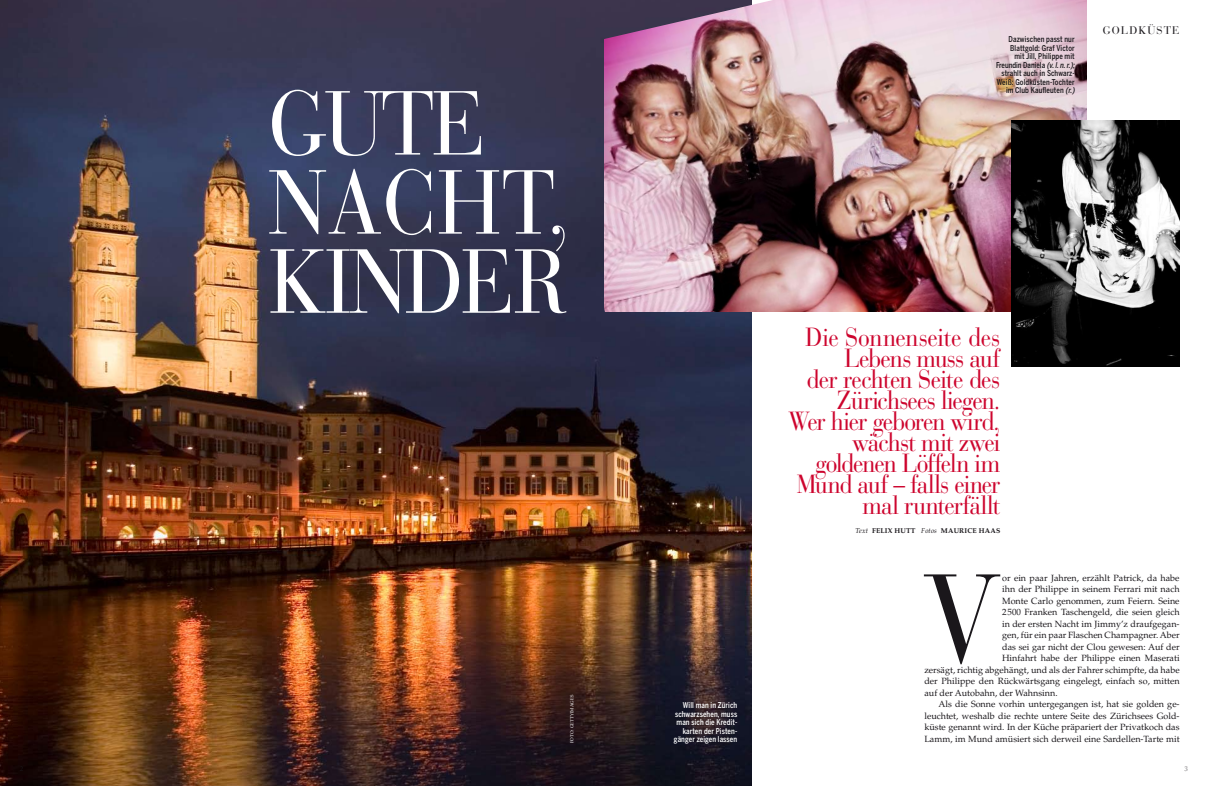
<style>
.page{position:relative;width:1208px;height:786px;background:#fff}
.page>*{position:absolute;margin:0;border:0;box-sizing:border-box;transform-origin:0 0}
.t1{font:123.3px "Bauer Bodoni LT";color:#1a171b;scale:.9 1}
.t2{font:90px/79px "Bauer Bodoni LT";letter-spacing:-.03em;color:#fff;scale:.9 1}
.t3{font:26px/21px "Bauer Bodoni LT";letter-spacing:-.04em;color:#cd042d;text-align:right;scale:.9 1}
.t4{font:11px "Bauer Bodoni LT";letter-spacing:.1em;color:#1a171b}
.t5{font:9px "Palatino LT";color:#1a171b}
.t6{font:500 8px/8.5px "Benton Sans Cond";letter-spacing:.015em;color:#1a171b;text-align:right;scale:.9 1}
.t7{font:500 8px/8.5px "Benton Sans Cond";letter-spacing:.015em;color:#fff;text-align:right;scale:.9 1}
.t8{font:700 7px "Palatino LT";letter-spacing:.02em;color:#1a171b}
.t9{font:4.5px "Palatino LT";letter-spacing:.02em;color:#fff}
.s1{font-style:italic}
.s2{font-weight:400;font-style:italic}
</style>
<div class="page">
<img style="left:0;top:0;width:751px;height:785px">
<img style="left:604px;top:0;width:482px;height:311px">
<img style="left:1011px;top:120px;width:168px;height:246px">
<svg style="left:20px;top:766px;width:3px;height:5px"></svg>
<h2 class="t2" style="left:268px;top:85px;width:336px">Gute<br>Nacht,<br>Kinder</h2>
<p class="t9" style="left:569px;top:743px;width:50px;rotate:-90deg">Foto: Gettyimages</p>
<p class="t6" style="left:996px;top:35px;width:91px">Dazwischen passt nur<br>Blattgold: Graf Victor<br>mit Jill, Philippe mit<br>Freundin Daniela <span class="s1">(v.l.n.r.); </span>strahlt auch in Schwarz-<br>Weiß: Goldküsten-Tochter im Club Kaufleuten <span class="s1">(r.)</span></p>
<p class="t4" style="left:1102px;top:24px;width:78px">Goldküste</p>
<p class="t7" style="left:675px;top:701px;width:71px">Will man in Zürich schwarzsehen, muss man sich die Kredit&shy;karten der Pisten-</p>
<p class="t7" style="left:674px;top:735px;width:72px">gänger zeigen lassen</p>
<h3 class="t3" style="left:788px;top:326px;width:237px">Die Sonnenseite des<br>Lebens muss auf<br>der rechten Seite des<br>Zürichsees liegen.<br>Wer hier geboren wird, wächst mit zwei goldenen Löffeln im<br>Mund auf – falls einer mal runterfällt</h3>
<p class="t8" style="left:855px;top:526px;width:146px"><span class="s2">Text</span> FELIX HUTT <span class="s2">Fotos</span> MAURICE HAAS</p>
<h1 class="t1" style="left:922px;top:545px;width:91px">V</h1>
<p class="t5" style="left:1002px;top:572px;width:179px">or ein paar Jahren, erzählt Patrick, da habe</p>
<p class="t5" style="left:1002px;top:583px;width:179px">ihn der Philippe in seinem Ferrari mit nach</p>
<p class="t5" style="left:1002px;top:595px;width:179px">Monte Carlo genommen, zum Feiern. Seine</p>
<p class="t5" style="left:1002px;top:606px;width:179px">2500 Franken Taschengeld, die seien gleich</p>
<p class="t5" style="left:1002px;top:618px;width:179px">in der ersten Nacht im Jimmy’z draufgegan-</p>
<p class="t5" style="left:1002px;top:629px;width:179px">gen, für ein paar Flaschen Champagner. Aber</p>
<p class="t5" style="left:1002px;top:641px;width:179px">das sei gar nicht der Clou gewesen: Auf der</p>
<p class="t5" style="left:1002px;top:652px;width:179px">Hinfahrt habe der Philippe einen Maserati</p>
<p class="t5" style="left:924px;top:664px;width:257px">zersägt, richtig abgehängt, und als der Fahrer schimpfte, da habe</p>
<p class="t5" style="left:924px;top:675px;width:257px">der Philippe den Rückwärtsgang eingelegt, einfach so, mitten</p>
<p class="t5" style="left:924px;top:687px;width:135px">auf der Autobahn, der Wahnsinn.</p>
<p class="t5" style="left:938px;top:698px;width:242px">Als die Sonne vorhin untergegangen ist, hat sie golden ge-</p>
<p class="t5" style="left:924px;top:710px;width:257px">leuchtet, weshalb die rechte untere Seite des Zürichsees Gold-</p>
<p class="t5" style="left:924px;top:721px;width:257px">küste genannt wird. In der Küche präpariert der Privatkoch das</p>
<p class="t5" style="left:924px;top:733px;width:257px">Lamm, im Mund amüsiert sich derweil eine Sardellen-Tarte mit</p>
</div>
